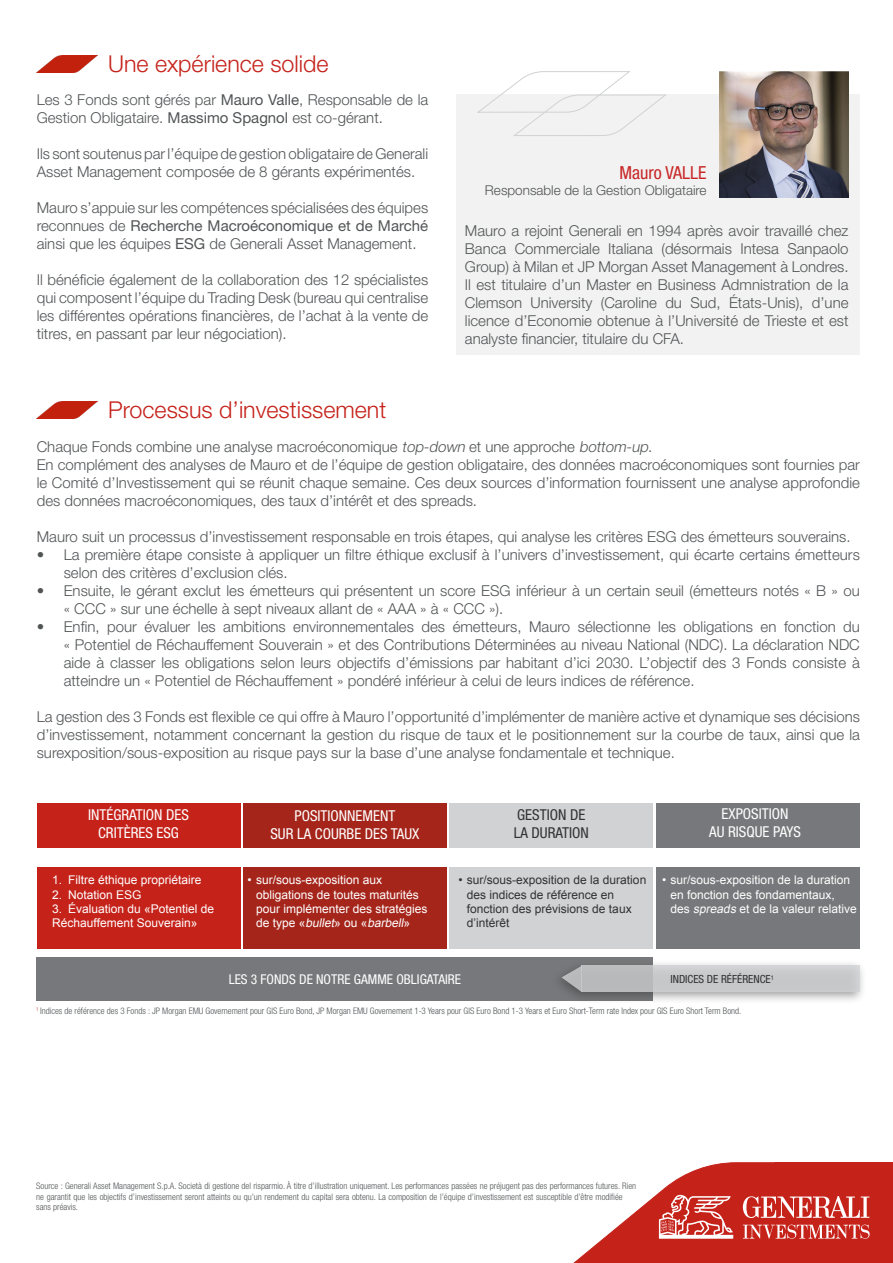
<style>
.page{position:relative;width:893px;height:1263px;background:#fff}
.page>*{position:absolute;margin:0;border:0;box-sizing:border-box;transform-origin:0 0}
.t1{font:300 23.25px "Helvetica Neue LT Std";color:#c5221a}
.t2{font:condensed 18px "Helvetica Neue LT Std";color:#c82626}
.t3{font:300 15px/18px "Helvetica Neue LT Std";color:#515455;text-align:justify}
.t4{font:condensed 15px/18px "Helvetica Neue LT Std";color:#fff;text-align:center}
.t5{font:condensed 15px/18px "Helvetica Neue LT Std";color:#323232}
.t6{font:300 13.5px "Helvetica Neue LT Std";color:#515455}
.t7{font:condensed 13.5px "Helvetica Neue LT Std";color:#fff}
.t8{font:12px/14.4px "Arial";color:#fff}
.t9{font:12px/14.4px "Arial";color:#323232}
.t10{font:condensed 11.25px "Helvetica Neue LT Std";color:#323232}
.t11{font:300 condensed 9px/10.8px "Helvetica Neue LT Std";color:#515455}
.s1{font-weight:400}
.s2{font-style:italic}
</style>
<div class="page">
<img style="left:37px;top:55px;width:60px;height:17px">
<div style="left:456px;top:95px;width:404px;height:260px;background:#f2f2f2"></div>
<img style="left:720px;top:71px;width:128px;height:126px">
<svg style="left:477px;top:71px;width:190px;height:65px"></svg>
<img style="left:37px;top:402px;width:60px;height:17px">
<div style="left:37px;top:803px;width:203px;height:44px;background:#c5221a"></div>
<div style="left:243px;top:803px;width:204px;height:44px;background:#a5251b"></div>
<div style="left:449px;top:803px;width:204px;height:44px;background:#d1d2d4"></div>
<div style="left:656px;top:803px;width:203px;height:44px;background:#76787b"></div>
<div style="left:37px;top:868px;width:203px;height:81px;background:#c5221a"></div>
<div style="left:243px;top:868px;width:204px;height:81px;background:#a5251b"></div>
<div style="left:449px;top:868px;width:204px;height:81px;background:#d1d2d4"></div>
<div style="left:656px;top:868px;width:204px;height:81px;background:#76787b"></div>
<div style="left:37px;top:957px;width:616px;height:44px;background:#76787b"></div>
<div style="left:551px;top:960px;width:315px;height:44px;background:#323232;opacity:.59"></div>
<div style="left:582px;top:966px;width:278px;height:26px;background:linear-gradient(to right,#bbbcbe,#cecfd0)"></div>
<svg style="left:561px;top:966px;width:21px;height:26px"></svg>
<svg style="left:573px;top:1162px;width:320px;height:101px"></svg>
<p class="t1" style="left:108px;top:49px;width:222px">Une expérience solide</p>
<p class="t3" style="left:37px;top:91px;width:393px">Les 3 Fonds sont gérés par <span class="s1">Mauro Valle</span>, Responsable de la<br>Gestion Obligataire. <span class="s1">Massimo Spagnol</span> est co-gérant.</p>
<p class="t3" style="left:37px;top:145px;width:393px">Ils sont soutenus par l’équipe de gestion obligataire de Generali<br>Asset Management composée de 8 gérants expérimentés.</p>
<p class="t3" style="left:37px;top:199px;width:393px">Mauro s’appuie sur les compétences spécialisées des équipes reconnues de <span class="s1">Recherche Macroéconomique et de Marché </span>ainsi que les équipes <span class="s1">ESG</span> de Generali Asset Management.</p>
<p class="t3" style="left:37px;top:271px;width:393px">Il bénéficie également de la collaboration des 12 spécialistes qui composent l’équipe du Trading Desk (bureau qui centralise les différentes opérations financières, de l’achat à la vente de titres, en passant par leur négociation).</p>
<p class="t2" style="left:620px;top:162px;width:88px">Mauro VALLE</p>
<p class="t6" style="left:485px;top:182px;width:223px">Responsable de la Gestion Obligataire</p>
<p class="t3" style="left:465px;top:221px;width:385px">Mauro a rejoint Generali en 1994 après avoir travaillé chez Banca Commerciale Italiana (désormais Intesa Sanpaolo Group) à Milan et JP Morgan Asset Management à Londres.<br>Il est titulaire d’un Master en Business Admnistration de la Clemson University (Caroline du Sud, États-Unis), d’une licence d’Economie obtenue à l’Université de Trieste et est analyste financier, titulaire du CFA.</p>
<p class="t1" style="left:108px;top:396px;width:280px">Processus d’investissement</p>
<p class="t3" style="left:37px;top:437px;width:617px">Chaque Fonds combine une analyse macroéconomique <span class="s2">top-down</span> et une approche <span class="s2">bottom-up</span>.</p>
<p class="t3" style="left:37px;top:455px;width:825px">En complément des analyses de Mauro et de l’équipe de gestion obligataire, des données macroéconomiques sont fournies par le Comité d’Investissement qui se réunit chaque semaine. Ces deux sources d’information fournissent une analyse approfondie des données macroéconomiques, des taux d’intérêt et des spreads.</p>
<p class="t3" style="left:37px;top:527px;width:815px">Mauro suit un processus d’investissement responsable en trois étapes, qui analyse les critères ESG des émetteurs souverains.</p>
<p class="t3" style="left:64px;top:545px;width:798px;text-indent:-27px">• La première étape consiste à appliquer un filtre éthique exclusif à l’univers d’investissement, qui écarte certains émetteurs selon des critères d’exclusion clés.</p>
<p class="t3" style="left:64px;top:581px;width:798px;text-indent:-27px">• Ensuite, le gérant exclut les émetteurs qui présentent un score ESG inférieur à un certain seuil (émetteurs notés « B » ou « CCC » sur une échelle à sept niveaux allant de « AAA » à « CCC »).</p>
<p class="t3" style="left:64px;top:617px;width:798px;text-indent:-27px">• Enfin, pour évaluer les ambitions environnementales des émetteurs, Mauro sélectionne les obligations en fonction du « Potentiel de Réchauffement Souverain » et des Contributions Déterminées au niveau National (NDC). La déclaration NDC aide à classer les obligations selon leurs objectifs d’émissions par habitant d’ici 2030. L’objectif des 3 Fonds consiste à atteindre un « Potentiel de Réchauffement » pondéré inférieur à celui de leurs indices de référence.</p>
<p class="t3" style="left:37px;top:707px;width:825px">La gestion des 3 Fonds est flexible ce qui offre à Mauro l’opportunité d’implémenter de manière active et dynamique ses décisions d’investissement, notamment concernant la gestion du risque de taux et le positionnement sur la courbe de taux, ainsi que la surexposition/sous-exposition au risque pays sur la base d’une analyse fondamentale et technique.</p>
<p class="t4" style="left:88px;top:805px;width:102px">INTÉGRATION DES<br>CRITÈRES ESG</p>
<p class="t4" style="left:270px;top:807px;width:150px">POSITIONNEMENT<br>SUR LA COURBE DES TAUX</p>
<p class="t5" style="left:514px;top:805px;width:77px">GESTION DE<br>LA DURATION</p>
<p class="t4" style="left:709px;top:805px;width:93px">EXPOSITION<br>AU RISQUE PAYS</p>
<p class="t8" style="left:52px;top:873px;width:151px">1. Filtre éthique propriétaire</p>
<p class="t8" style="left:52px;top:887px;width:91px">2. Notation ESG</p>
<p class="t8" style="left:52px;top:902px;width:163px">3. Évaluation du «Potentiel de<br>Réchauffement Souverain»</p>
<p class="t8" style="left:256px;top:873px;width:173px;text-indent:-9px">• sur/sous-exposition aux obligations de toutes maturités pour implémenter des stratégies d e ty p e « <span class="s2">bullet</span>» o u « <span class="s2">barbell</span>»</p>
<p class="t9" style="left:467px;top:873px;width:181px;text-indent:-9px">• sur/sous-exposition de la duration des indices de référence en fonction des prévisions de taux d’intérêt</p>
<p class="t8" style="left:671px;top:873px;width:188px;text-indent:-9px">• sur/sous-exposition de la duration en fonction des fondamentaux, des <span class="s2">spreads</span> et de la valeur relative</p>
<p class="t7" style="left:229px;top:971px;width:234px">LES 3 FONDS DE NOTRE GAMME OBLIGATAIRE</p>
<p class="t10" style="left:670px;top:973px;width:105px">INDICES DE RÉFÉRENCE<sup>1</sup></p>
<p class="t11" style="left:36px;top:1005px;width:707px"><sup>1</sup> Indices de référence des 3 Fonds : JP Morgan EMU Governement pour GIS Euro Bond, JP Morgan EMU Governement 1-3 Years pour GIS Euro Bond 1-3 Years et Euro Short-Term rate Index pour GIS Euro Short Term Bond.</p>
<p class="t11" style="left:36px;top:1180px;width:601px">Source : Generali Asset Management S.p.A. Società di gestione del risparmio. À titre d’illustration uniquement. Les performances passées ne préjugent pas des performances futures. Rien ne garantit que les objectifs d’investissement seront atteints ou qu’un rendement du capital sera obtenu. La composition de l’équipe d’investissement est susceptible d’être modifiée sans préavis.</p>
</div>
